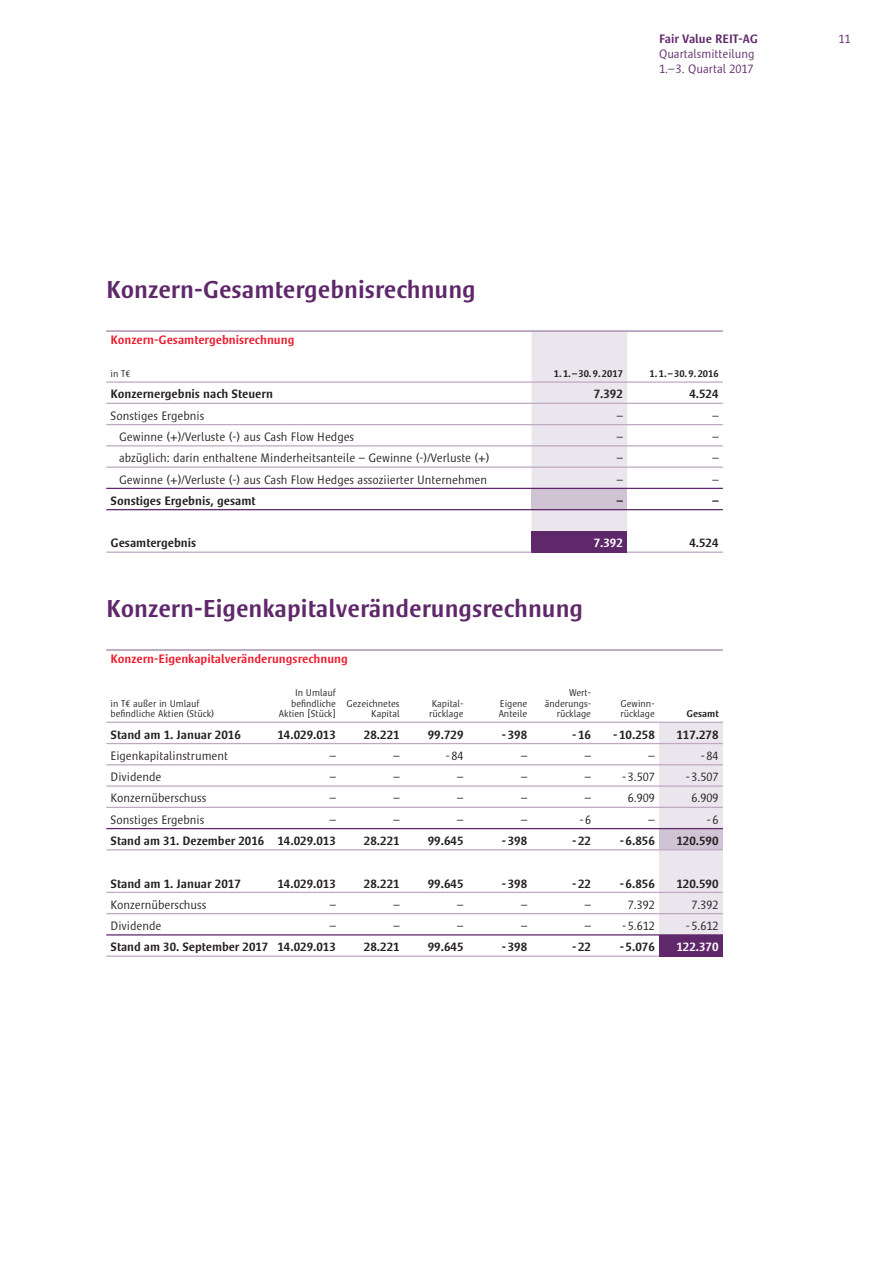
<style>
.page{position:relative;width:893px;height:1263px;background:#fff}
.page>*{position:absolute;margin:0;border:0;box-sizing:border-box;transform-origin:0 0}
.t1{font:500 25.05px "Satero Sans LT Pro";color:#5f286a}
.t2{font:300 12.45px "Satero Sans LT Pro";color:#231f20}
.t3{font:500 12.45px "Satero Sans LT Pro";color:#231f20}
.t4{font:500 12.45px "Satero Sans LT Pro";color:#ee1b2d}
.t5{font:300 12.45px/15px "Satero Sans LT Pro";color:#5f286a}
.t6{font:500 12.45px "Satero Sans LT Pro";color:#5f286a}
.t7{font:500 12.45px "Satero Sans LT Pro";color:#fff}
.t8{font:300 10.05px/10.5px "Satero Sans LT Pro";color:#231f20}
.t9{font:500 10.05px "Satero Sans LT Pro";color:#231f20}
</style>
<div class="page">
<div style="left:531px;top:332px;width:96px;height:199px;background:#ebe6ed"></div>
<div style="left:531px;top:488px;width:96px;height:22px;background:#d0c4d4"></div>
<div style="left:531px;top:531px;width:96px;height:21px;background:#5f286a"></div>
<hr style="left:106px;top:330px;width:617px;height:2px;background:#9d80a2">
<hr style="left:106px;top:381px;width:617px;height:2px;background:#beaac1">
<hr style="left:106px;top:403px;width:617px;height:1px;background:#beaac1">
<hr style="left:106px;top:424px;width:617px;height:1px;background:#beaac1">
<hr style="left:106px;top:445px;width:617px;height:1px;background:#beaac1">
<hr style="left:106px;top:466px;width:617px;height:2px;background:#beaac1">
<hr style="left:106px;top:551px;width:425px;height:2px;background:#beaac1">
<hr style="left:627px;top:551px;width:96px;height:2px;background:#beaac1">
<hr style="left:106px;top:488px;width:617px;height:1px;background:#5f286a">
<hr style="left:106px;top:509px;width:617px;height:1px;background:#5f286a">
<hr style="left:531px;top:551px;width:96px;height:2px;background:#5f286a">
<div style="left:659px;top:723px;width:64px;height:211px;background:#ebe6ed"></div>
<div style="left:659px;top:828px;width:64px;height:22px;background:#d0c4d4"></div>
<div style="left:659px;top:935px;width:64px;height:21px;background:#5f286a"></div>
<hr style="left:106px;top:649px;width:617px;height:2px;background:#9d80a2">
<hr style="left:106px;top:722px;width:617px;height:1px;background:#beaac1">
<hr style="left:106px;top:743px;width:617px;height:1px;background:#beaac1">
<hr style="left:106px;top:764px;width:617px;height:1px;background:#beaac1">
<hr style="left:106px;top:785px;width:617px;height:2px;background:#beaac1">
<hr style="left:106px;top:807px;width:617px;height:1px;background:#beaac1">
<hr style="left:106px;top:849px;width:617px;height:1px;background:#beaac1">
<hr style="left:106px;top:892px;width:617px;height:1px;background:#beaac1">
<hr style="left:106px;top:913px;width:617px;height:1px;background:#beaac1">
<hr style="left:106px;top:955px;width:553px;height:2px;background:#beaac1">
<hr style="left:106px;top:828px;width:617px;height:1px;background:#5f286a">
<hr style="left:106px;top:934px;width:617px;height:1px;background:#5f286a">
<hr style="left:659px;top:955px;width:64px;height:2px;background:#5f286a">
<p class="t6" style="left:659px;top:34px;width:100px">Fair Value REIT-AG</p>
<p class="t5" style="left:659px;top:47px;width:97px">Quartalsmitteilung<br>1.– 3. Quartal 2017</p>
<p class="t5" style="left:838px;top:32px;width:14px">11</p>
<h1 class="t1" style="left:106px;top:280px;width:371px">Konzern-Gesamtergebnisrechnung</h1>
<p class="t4" style="left:111px;top:335px;width:185px">Konzern-Gesamtergebnisrechnung</p>
<p class="t8" style="left:111px;top:369px;width:21px">in T€</p>
<p class="t9" style="left:554px;top:370px;width:71px">1. 1. – 30. 9. 2017</p>
<p class="t9" style="left:650px;top:370px;width:71px">1. 1. – 30. 9. 2016</p>
<p class="t3" style="left:111px;top:389px;width:164px">Konzernergebnis nach Steuern</p>
<p class="t3" style="left:594px;top:389px;width:31px">7.392</p>
<p class="t3" style="left:689px;top:389px;width:31px">4.524</p>
<p class="t2" style="left:111px;top:410px;width:95px">Sonstiges Ergebnis</p>
<p class="t2" style="left:617px;top:410px;width:8px">–</p>
<p class="t2" style="left:712px;top:410px;width:8px">–</p>
<p class="t2" style="left:119px;top:432px;width:237px">Gewinne (+)/Verluste (-) aus Cash Flow Hedges</p>
<p class="t2" style="left:617px;top:432px;width:8px">–</p>
<p class="t2" style="left:712px;top:432px;width:8px">–</p>
<p class="t2" style="left:119px;top:453px;width:372px">abzüglich: darin enthaltene Minderheitsanteile – Gewinne (-)/Verluste (+)</p>
<p class="t2" style="left:617px;top:453px;width:8px">–</p>
<p class="t2" style="left:712px;top:453px;width:8px">–</p>
<p class="t2" style="left:119px;top:474px;width:370px">Gewinne (+)/Verluste (-) aus Cash Flow Hedges assoziierter Unternehmen</p>
<p class="t2" style="left:617px;top:474px;width:8px">–</p>
<p class="t2" style="left:712px;top:474px;width:8px">–</p>
<p class="t3" style="left:111px;top:496px;width:146px">Sonstiges Ergebnis, gesamt</p>
<p class="t3" style="left:617px;top:496px;width:8px">–</p>
<p class="t3" style="left:712px;top:496px;width:8px">–</p>
<p class="t3" style="left:111px;top:538px;width:87px">Gesamtergebnis</p>
<p class="t7" style="left:594px;top:538px;width:31px">7.392</p>
<p class="t3" style="left:689px;top:538px;width:31px">4.524</p>
<h1 class="t1" style="left:106px;top:599px;width:478px">Konzern-Eigenkapitalveränderungsrechnung</h1>
<p class="t4" style="left:111px;top:654px;width:239px">Konzern-Eigenkapitalveränderungsrechnung</p>
<p class="t8" style="left:111px;top:699px;width:105px">in T€ außer in Umlauf befindliche Aktien (Stück)</p>
<p class="t8" style="left:279px;top:688px;width:58px;text-align:right">In Umlauf befindliche<br>Aktien [ Stück ]</p>
<p class="t8" style="left:346px;top:699px;width:55px;text-align:right">Gezeichnetes<br>Kapital</p>
<p class="t8" style="left:429px;top:699px;width:36px">Kapital&shy;rücklage</p>
<p class="t8" style="left:499px;top:699px;width:30px">Eigene<br>Anteile</p>
<p class="t8" style="left:545px;top:688px;width:48px;text-align:right">Wert&shy;änderungs&shy;rücklage</p>
<p class="t8" style="left:620px;top:699px;width:36px">Gewinn&shy;rücklage</p>
<p class="t9" style="left:686px;top:710px;width:34px">Gesamt</p>
<p class="t3" style="left:111px;top:730px;width:132px">Stand am 1. Januar 2016</p>
<p class="t3" style="left:277px;top:730px;width:60px">14.029.013</p>
<p class="t3" style="left:364px;top:730px;width:37px">28.221</p>
<p class="t3" style="left:428px;top:730px;width:37px">99.729</p>
<p class="t3" style="left:502px;top:730px;width:27px">- 398</p>
<p class="t3" style="left:572px;top:730px;width:20px">- 16</p>
<p class="t3" style="left:613px;top:730px;width:43px">- 10.258</p>
<p class="t3" style="left:676px;top:730px;width:44px">117.278</p>
<p class="t2" style="left:111px;top:751px;width:119px">Eigenkapitalinstrument</p>
<p class="t2" style="left:330px;top:751px;width:8px">–</p>
<p class="t2" style="left:393px;top:751px;width:8px">–</p>
<p class="t2" style="left:446px;top:751px;width:19px">- 84</p>
<p class="t2" style="left:521px;top:751px;width:8px">–</p>
<p class="t2" style="left:585px;top:751px;width:8px">–</p>
<p class="t2" style="left:649px;top:751px;width:8px">–</p>
<p class="t2" style="left:701px;top:751px;width:19px">- 84</p>
<p class="t2" style="left:111px;top:772px;width:52px">Dividende</p>
<p class="t2" style="left:330px;top:772px;width:8px">–</p>
<p class="t2" style="left:393px;top:772px;width:8px">–</p>
<p class="t2" style="left:457px;top:772px;width:8px">–</p>
<p class="t2" style="left:521px;top:772px;width:8px">–</p>
<p class="t2" style="left:585px;top:772px;width:8px">–</p>
<p class="t2" style="left:622px;top:772px;width:34px">- 3.507</p>
<p class="t2" style="left:686px;top:772px;width:34px">- 3.507</p>
<p class="t2" style="left:111px;top:793px;width:97px">Konzernüberschuss</p>
<p class="t2" style="left:330px;top:793px;width:8px">–</p>
<p class="t2" style="left:393px;top:793px;width:8px">–</p>
<p class="t2" style="left:457px;top:793px;width:8px">–</p>
<p class="t2" style="left:521px;top:793px;width:8px">–</p>
<p class="t2" style="left:585px;top:793px;width:8px">–</p>
<p class="t2" style="left:628px;top:793px;width:29px">6.909</p>
<p class="t2" style="left:691px;top:793px;width:29px">6.909</p>
<p class="t2" style="left:111px;top:814px;width:95px">Sonstiges Ergebnis</p>
<p class="t2" style="left:330px;top:814px;width:8px">–</p>
<p class="t2" style="left:393px;top:814px;width:8px">–</p>
<p class="t2" style="left:457px;top:814px;width:8px">–</p>
<p class="t2" style="left:521px;top:814px;width:8px">–</p>
<p class="t2" style="left:579px;top:814px;width:13px">- 6</p>
<p class="t2" style="left:649px;top:814px;width:8px">–</p>
<p class="t2" style="left:707px;top:814px;width:13px">- 6</p>
<p class="t3" style="left:111px;top:836px;width:227px">Stand am 31. Dezember 2016 14.029.013</p>
<p class="t3" style="left:364px;top:836px;width:37px">28.221</p>
<p class="t3" style="left:428px;top:836px;width:37px">99.645</p>
<p class="t3" style="left:502px;top:836px;width:27px">- 398</p>
<p class="t3" style="left:572px;top:836px;width:20px">- 22</p>
<p class="t3" style="left:620px;top:836px;width:37px">- 6.856</p>
<p class="t3" style="left:676px;top:836px;width:44px">120.590</p>
<p class="t3" style="left:111px;top:878px;width:132px">Stand am 1. Januar 2017</p>
<p class="t3" style="left:277px;top:878px;width:60px">14.029.013</p>
<p class="t3" style="left:364px;top:878px;width:37px">28.221</p>
<p class="t3" style="left:428px;top:878px;width:37px">99.645</p>
<p class="t3" style="left:502px;top:878px;width:27px">- 398</p>
<p class="t3" style="left:572px;top:878px;width:20px">- 22</p>
<p class="t3" style="left:620px;top:878px;width:37px">- 6.856</p>
<p class="t3" style="left:676px;top:878px;width:44px">120.590</p>
<p class="t2" style="left:111px;top:899px;width:97px">Konzernüberschuss</p>
<p class="t2" style="left:330px;top:899px;width:8px">–</p>
<p class="t2" style="left:393px;top:899px;width:8px">–</p>
<p class="t2" style="left:457px;top:899px;width:8px">–</p>
<p class="t2" style="left:521px;top:899px;width:8px">–</p>
<p class="t2" style="left:585px;top:899px;width:8px">–</p>
<p class="t2" style="left:628px;top:899px;width:29px">7.392</p>
<p class="t2" style="left:691px;top:899px;width:29px">7.392</p>
<p class="t2" style="left:111px;top:921px;width:52px">Dividende</p>
<p class="t2" style="left:330px;top:921px;width:8px">–</p>
<p class="t2" style="left:393px;top:921px;width:8px">–</p>
<p class="t2" style="left:457px;top:921px;width:8px">–</p>
<p class="t2" style="left:521px;top:921px;width:8px">–</p>
<p class="t2" style="left:585px;top:921px;width:8px">–</p>
<p class="t2" style="left:622px;top:921px;width:34px">- 5.612</p>
<p class="t2" style="left:686px;top:921px;width:34px">- 5.612</p>
<p class="t3" style="left:111px;top:942px;width:227px">Stand am 30. September 2017 14.029.013</p>
<p class="t3" style="left:364px;top:942px;width:37px">28.221</p>
<p class="t3" style="left:428px;top:942px;width:37px">99.645</p>
<p class="t3" style="left:502px;top:942px;width:27px">- 398</p>
<p class="t3" style="left:572px;top:942px;width:20px">- 22</p>
<p class="t3" style="left:620px;top:942px;width:37px">- 5.076</p>
<p class="t7" style="left:676px;top:942px;width:44px">122.370</p>
</div>
